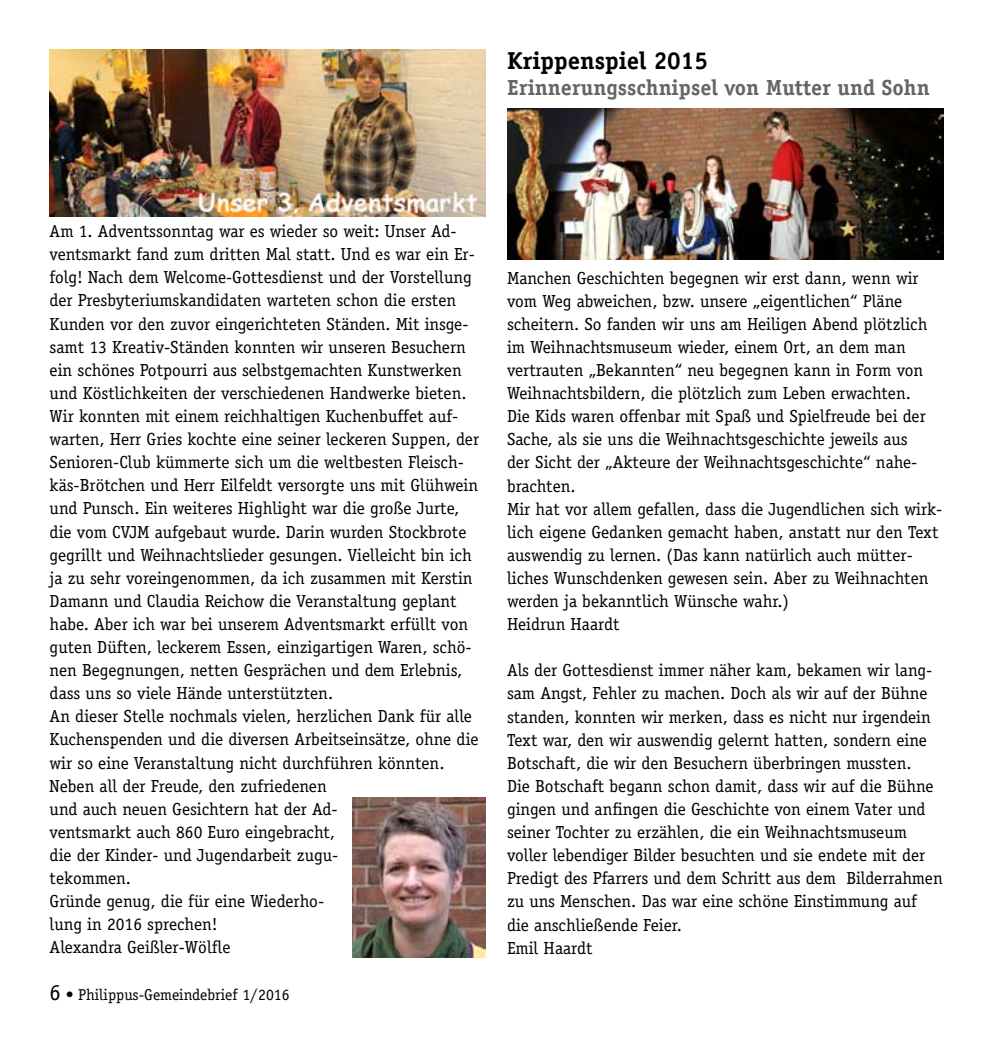
<style>
.page{position:relative;width:993px;height:1042px;background:#fff}
.page>*{position:absolute;margin:0;border:0;box-sizing:border-box;transform-origin:0 0}
.t1{font:700 24.5px "Officina Serif";color:#000}
.t2{font:700 21.88px "Officina Serif";color:#646567}
.t3{font:17.5px/23.1px "Officina Serif";color:#000}
.t4{font:15.75px "Officina Serif";color:#000}
</style>
<div class="page">
<img style="left:352px;top:797px;width:134px;height:160px">
<img style="left:50px;top:50px;width:436px;height:166px">
<img style="left:507px;top:109px;width:436px;height:150px">
<h1 class="t1" style="left:507px;top:45px;width:203px">Krippenspiel 2015</h1>
<p class="t2" style="left:507px;top:74px;width:424px">Erinnerungsschnipsel von Mutter und Sohn</p>
<p class="t3" style="left:50px;top:220px;width:431px">Am 1. Adventssonntag war es wieder so weit: Unser Ad&shy;ventsmarkt fand zum dritten Mal statt. Und es war ein Er&shy;folg! Nach dem Welcome-Gottesdienst und der Vorstellung der Presbyteriumskandidaten warteten schon die ersten Kunden vor den zuvor eingerichteten Ständen. Mit insge&shy;samt 13 Kreativ-Ständen konnten wir unseren Besuchern ein schönes Potpourri aus selbstgemachten Kunstwerken und Köstlichkeiten der verschiedenen Handwerke bieten.<br>Wir konnten mit einem reichhaltigen Kuchenbuffet auf&shy;warten, Herr Gries kochte eine seiner leckeren Suppen, der Senioren-Club kümmerte sich um die weltbesten Fleisch&shy;käs-Brötchen und Herr Eilfeldt versorgte uns mit Glühwein und Punsch. Ein weiteres Highlight war die große Jurte, die vom CVJM aufgebaut wurde. Darin wurden Stockbrote gegrillt und Weihnachtslieder gesungen. Vielleicht bin ich ja zu sehr voreingenommen, da ich zusammen mit Kerstin Damann und Claudia Reichow die Veranstaltung geplant habe. Aber ich war bei unserem Adventsmarkt erfüllt von guten Düften, leckerem Essen, einzigartigen Waren, schö&shy;nen Begegnungen, netten Gesprächen und dem Erlebnis, dass uns so viele Hände unterstützten.<br>An dieser Stelle nochmals vielen, herzlichen Dank für alle Kuchenspenden und die diversen Arbeitseinsätze, ohne die wir so eine Veranstaltung nicht durchführen könnten.<br>Neben all der Freude, den zufriedenen<br>und auch neuen Gesichtern hat der Ad-<br>ventsmarkt auch 860 Euro eingebracht,<br>die der Kinder- und Jugendarbeit zugu-<br>tekommen.<br>Gründe genug, die für eine Wiederho-<br>lung in 2016 sprechen!<br>Alexandra Geißler-Wölfle</p>
<p class="t4" style="left:66px;top:985px;width:225px">• Philippus-Gemeindebrief 1/2016</p>
<p class="t3" style="left:507px;top:266px;width:437px">Manchen Geschichten begegnen wir erst dann, wenn wir vom Weg abweichen, bzw. unsere „eigentlichen“ Pläne scheitern. So fanden wir uns am Heiligen Abend plötzlich im Weihnachtsmuseum wieder, einem Ort, an dem man vertrauten „Bekannten“ neu begegnen kann in Form von Weihnachtsbildern, die plötzlich zum Leben erwachten.<br>Die Kids waren offenbar mit Spaß und Spielfreude bei der Sache, als sie uns die Weihnachtsgeschichte jeweils aus<br>der Sicht der „Akteure der Weihnachtsgeschichte“ nahe&shy;brachten.<br>Mir hat vor allem gefallen, dass die Jugendlichen sich wirk&shy;lich eigene Gedanken gemacht haben, anstatt nur den Text auswendig zu lernen. (Das kann natürlich auch mütter&shy;liches Wunschdenken gewesen sein. Aber zu Weihnachten werden ja bekanntlich Wünsche wahr.)<br>Heidrun Haardt</p>
<p class="t3" style="left:507px;top:659px;width:437px">Als der Gottesdienst immer näher kam, bekamen wir lang&shy;sam Angst, Fehler zu machen. Doch als wir auf der Bühne standen, konnten wir merken, dass es nicht nur irgendein Text war, den wir auswendig gelernt hatten, sondern eine Botschaft, die wir den Besuchern überbringen mussten.<br>Die Botschaft begann schon damit, dass wir auf die Bühne gingen und anfingen die Geschichte von einem Vater und seiner Tochter zu erzählen, die ein Weihnachtsmuseum voller lebendiger Bilder besuchten und sie endete mit der Predigt des Pfarrers und dem Schritt aus dem Bilderrahmen zu uns Menschen. Das war eine schöne Einstimmung auf die anschließende Feier.<br>Emil Haardt</p>
</div>
